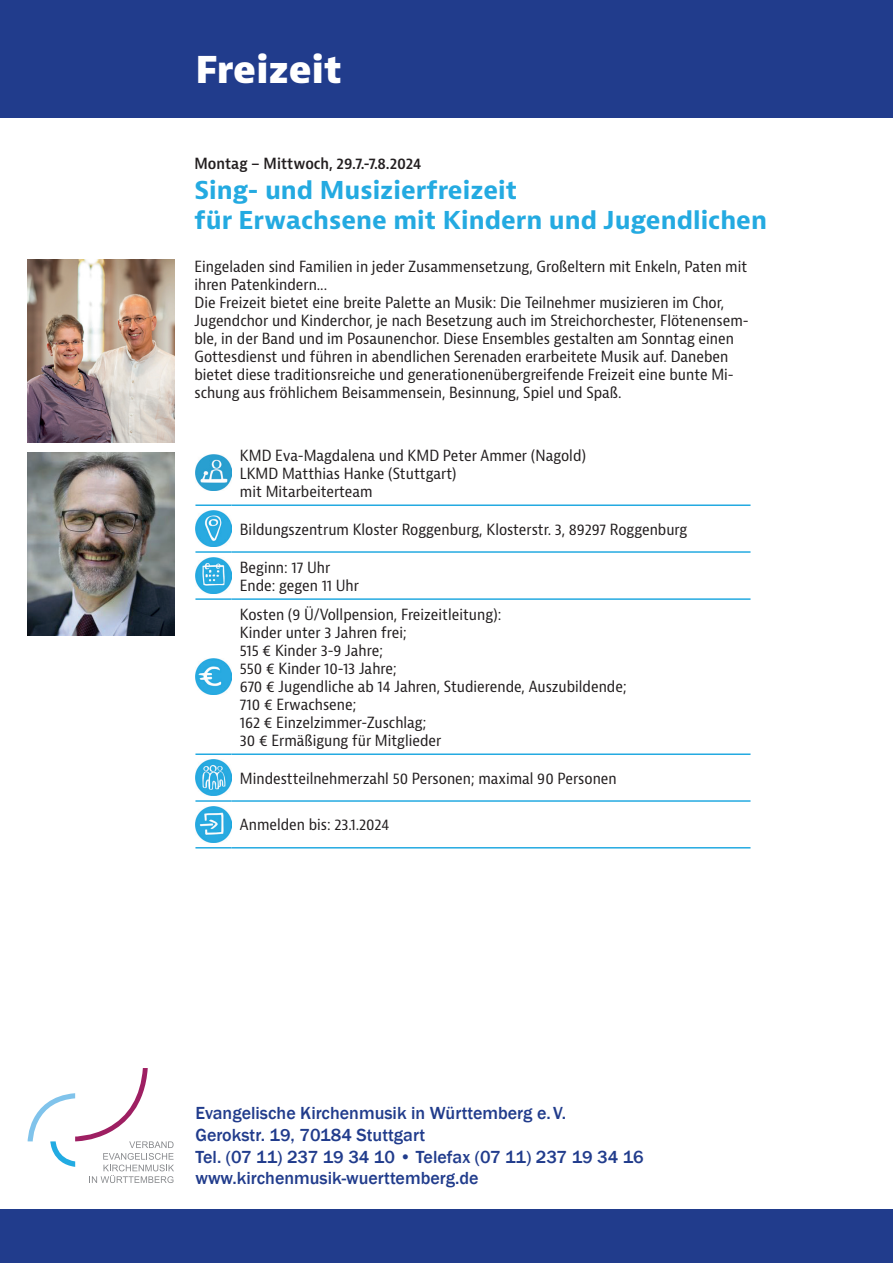
<style>
.page{position:relative;width:893px;height:1263px;background:#fff}
.page>*{position:absolute;margin:0;border:0;box-sizing:border-box;transform-origin:0 0}
.VB_Overhead{font:800 36px "Bernina Sans";color:#fff}
.ohne_Raster_links{font:700 24px/30px "Bernina Sans";color:#24aae1}
.t1{font:500 18px/21.6px "Franklin Gothic";color:#213c8c}
.Text{font:condensed 15px/18px "Bernina Sans";color:#231f20}
.ohne_Raster_links-2{font:600 condensed 15px "Bernina Sans";color:#231f20}
.s1{font-weight:400}
</style>
<div class="page">
<div style="left:0;top:0;width:893px;height:118px;background:#213c8c"></div>
<svg style="left:28px;top:1068px;width:146px;height:115px"></svg>
<div style="left:0;top:1209px;width:893px;height:54px;background:#213c8c"></div>
<hr style="left:195px;top:504px;width:36px;height:2px;background:#24aae1">
<hr style="left:231px;top:504px;width:519px;height:2px;background:#24aae1">
<hr style="left:195px;top:551px;width:36px;height:2px;background:#24aae1">
<hr style="left:231px;top:551px;width:519px;height:2px;background:#24aae1">
<hr style="left:195px;top:598px;width:36px;height:2px;background:#24aae1">
<hr style="left:231px;top:598px;width:519px;height:2px;background:#24aae1">
<hr style="left:195px;top:753px;width:36px;height:2px;background:#24aae1">
<hr style="left:231px;top:753px;width:519px;height:2px;background:#24aae1">
<hr style="left:195px;top:800px;width:36px;height:2px;background:#24aae1">
<hr style="left:231px;top:800px;width:519px;height:2px;background:#24aae1">
<hr style="left:195px;top:847px;width:36px;height:1px;background:#24aae1">
<hr style="left:231px;top:847px;width:519px;height:1px;background:#24aae1">
<img style="left:195px;top:455px;width:36px;height:36px">
<img style="left:195px;top:511px;width:36px;height:36px">
<img style="left:195px;top:557px;width:36px;height:36px">
<img style="left:195px;top:659px;width:36px;height:36px">
<img style="left:195px;top:760px;width:36px;height:36px">
<img style="left:195px;top:806px;width:36px;height:36px">
<img style="left:28px;top:453px;width:146px;height:183px">
<img style="left:27px;top:259px;width:147px;height:183px">
<p class="VB_Overhead" style="left:195px;top:46px;width:148px">Freizeit</p>
<p class="ohne_Raster_links-2" style="left:194px;top:154px;width:228px">Montag – Mittwoch, 29.7.-7.8.2024</p>
<p class="ohne_Raster_links" style="left:194px;top:176px;width:574px">Sing- und Musizierfreizeit<br>für Erwachsene mit Kindern und Jugendlichen</p>
<p class="Text" style="left:194px;top:257px;width:554px">Eingeladen sind Familien in jeder Zusammensetzung, Großeltern mit Enkeln, Paten mit ihren Patenkindern...</p>
<p class="Text" style="left:194px;top:293px;width:556px">Die Freizeit bietet eine breite Palette an Musik: Die Teilnehmer musizieren im Chor, Jugendchor und Kinderchor, je nach Besetzung auch im Streichorchester, Flötenensem&shy;ble, in der Band und im Posaunenchor. Diese Ensembles gestalten am Sonntag einen Gottesdienst und führen in abendlichen Serenaden erarbeitete Musik auf. Daneben bietet diese traditionsreiche und generationenübergreifende Freizeit eine bunte Mi&shy;schung aus fröhlichem Beisammensein, Besinnung, Spiel und Spaß.</p>
<p class="Text" style="left:240px;top:447px;width:348px">KMD Eva-Magdalena und KMD Peter Ammer (Nagold)</p>
<p class="Text" style="left:240px;top:465px;width:218px">LKMD Matthias Hanke (Stuttgart)</p>
<p class="Text" style="left:240px;top:483px;width:134px">mit Mitarbeiterteam</p>
<p class="Text" style="left:240px;top:521px;width:449px">Bildungszentrum Kloster Roggenburg, Klosterstr. 3, 89297 Roggenburg</p>
<p class="Text" style="left:240px;top:558px;width:121px">Beginn: 17 Uhr<br>Ende: gegen 11 Uhr</p>
<p class="Text" style="left:240px;top:606px;width:263px">Kosten (9 Ü/Vollpension, Freizeitleitung):</p>
<p class="Text" style="left:240px;top:624px;width:168px">Kinder unter 3 Jahren frei;</p>
<p class="Text" style="left:240px;top:642px;width:144px">515 € Kinder 3-9 Jahre;</p>
<p class="Text" style="left:240px;top:660px;width:158px">550 € Kinder 10-13 Jahre;</p>
<p class="Text" style="left:240px;top:678px;width:388px">670 € Jugendliche ab 14 Jahren, Studierende, Auszubildende;</p>
<p class="Text" style="left:240px;top:696px;width:118px">710 € Erwachsene;</p>
<p class="Text" style="left:240px;top:714px;width:188px">162 € Einzelzimmer-Zuschlag;</p>
<p class="Text" style="left:240px;top:732px;width:203px">30 € Ermäßigung für Mitglieder</p>
<p class="Text" style="left:240px;top:769px;width:378px">Mindestteilnehmerzahl 50 Personen; maximal 90 Personen</p>
<p class="Text" style="left:240px;top:816px;width:151px">Anmelden bis: 23.1.2024</p>
<p class="t1" style="left:195px;top:1103px;width:450px">Evangelische Kirchenmusik in Württemberg e.V.<br>Gerokstr. 19, 70184 Stuttgart<br>Tel. (07 11) 237 19 34 10 <span class="s1">•</span> Telefax (07 11) 237 19 34 16 www.kirchenmusik-wuerttemberg.de</p>
</div>
